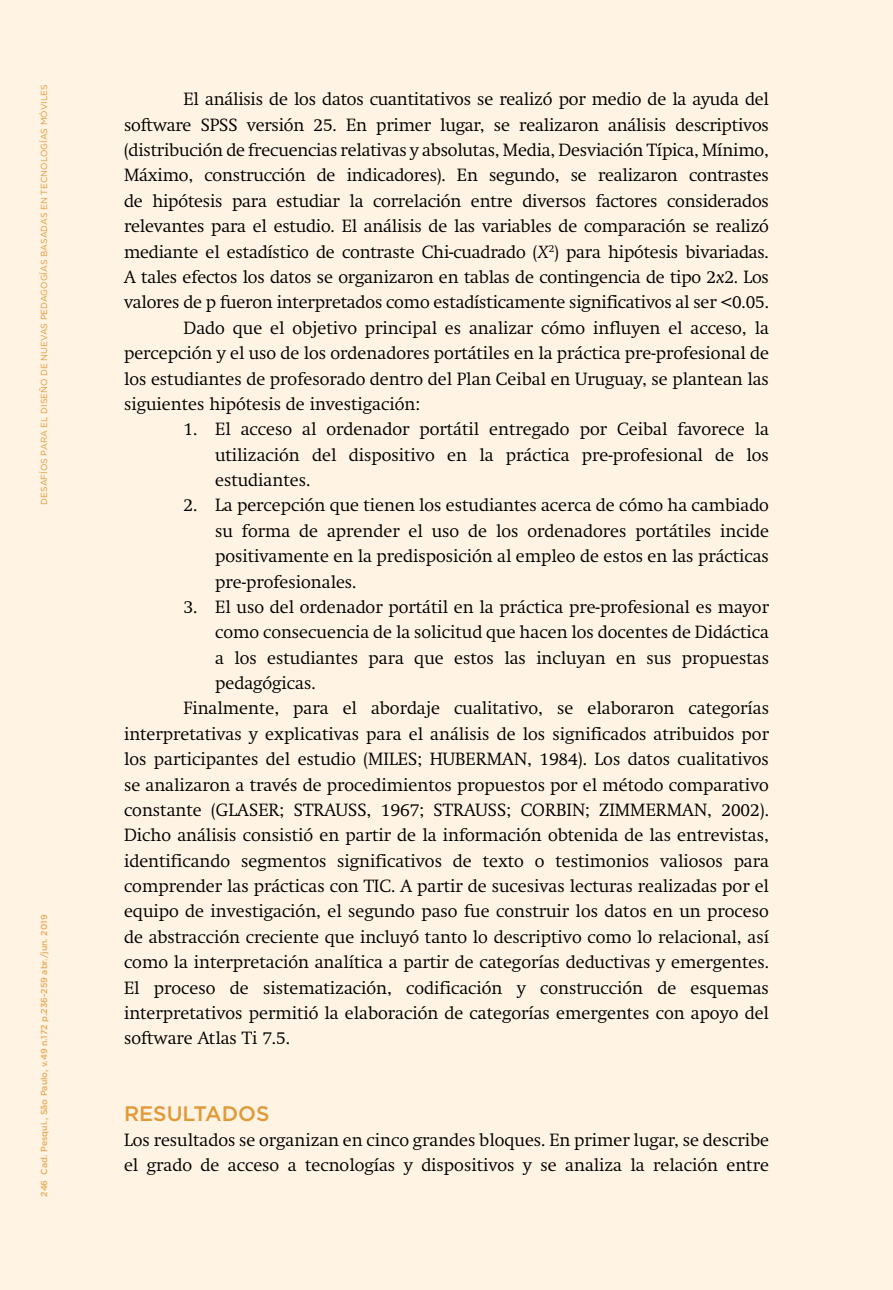
<style>
.page{position:relative;width:893px;height:1290px;background:#fff3e3}
.page>*{position:absolute;margin:0;border:0;box-sizing:border-box;transform-origin:0 0}
.t1{font:500 21px "Gotham HTF";color:#e1a13e}
.t2{font:300 17.5px/25.4px "Swift";color:#000;text-align:justify}
.t3{font:8.75px "Gotham HTF";color:#e1a13e}
.t4{font:500 8.75px "Gotham HTF";color:#e7b465}
.s1{font-style:italic}
.s2{font-weight:400;font-style:italic}
</style>
<div class="page">
<p class="t3" style="left:39px;top:505px;width:422px;rotate:-90deg">DESAFÍOS PARA EL DISEÑO DE NUEVAS PEDAGOGÍAS BASADAS EN TECNOLOGÍAS MÓVILES</p>
<p class="t4" style="left:39px;top:1196px;width:283px;rotate:-90deg">246 Cad. Pesqui., São Paulo, v.49 n.172 p.236-259 abr./jun. 2019</p>
<p class="t2" style="left:184px;top:87px;width:587px">El análisis de los datos cuantitativos se realizó por medio de la ayuda del</p>
<p class="t2" style="left:124px;top:112px;width:646px">software SPSS versión 25. En primer lugar, se realizaron análisis descriptivos</p>
<p class="t2" style="left:124px;top:137px;width:646px">(distribución de frecuencias relativas y absolutas, Media, Desviación Típica, Mínimo,</p>
<p class="t2" style="left:124px;top:163px;width:646px">Máximo, construcción de indicadores). En segundo, se realizaron contrastes</p>
<p class="t2" style="left:124px;top:188px;width:646px">de hipótesis para estudiar la correlación entre diversos factores considerados</p>
<p class="t2" style="left:124px;top:214px;width:646px">relevantes para el estudio. El análisis de las variables de comparación se realizó</p>
<p class="t2" style="left:124px;top:239px;width:646px">mediante el estadístico de contraste Chi-cuadrado (<span class="s1">X</span><sup>2</sup>) para hipótesis bivariadas.</p>
<p class="t2" style="left:124px;top:264px;width:646px">A tales efectos los datos se organizaron en tablas de contingencia de tipo 2<span class="s2">x</span>2. Los</p>
<p class="t2" style="left:124px;top:290px;width:646px">valores de p fueron interpretados como estadísticamente significativos al ser &lt;0.05.</p>
<p class="t2" style="left:184px;top:315px;width:587px">Dado que el objetivo principal es analizar cómo influyen el acceso, la</p>
<p class="t2" style="left:124px;top:340px;width:646px">percepción y el uso de los ordenadores portátiles en la práctica pre-profesional de</p>
<p class="t2" style="left:124px;top:366px;width:646px">los estudiantes de profesorado dentro del Plan Ceibal en Uruguay, se plantean las</p>
<p class="t2" style="left:124px;top:391px;width:298px">siguientes hipótesis de investigación:</p>
<p class="t2" style="left:215px;top:417px;width:555px;text-indent:-32px">1. El acceso al ordenador portátil entregado por Ceibal favorece la utilización del dispositivo en la práctica pre-profesional de los estudiantes.</p>
<p class="t2" style="left:215px;top:493px;width:555px;text-indent:-32px">2. La percepción que tienen los estudiantes acerca de cómo ha cambiado su forma de aprender el uso de los ordenadores portátiles incide positivamente en la predisposición al empleo de estos en las prácticas pre-profesionales.</p>
<p class="t2" style="left:184px;top:594px;width:587px">3. El uso del ordenador portátil en la práctica pre-profesional es mayor</p>
<p class="t2" style="left:215px;top:620px;width:555px">como consecuencia de la solicitud que hacen los docentes de Didáctica</p>
<p class="t2" style="left:215px;top:645px;width:555px">a los estudiantes para que estos las incluyan en sus propuestas</p>
<p class="t2" style="left:215px;top:670px;width:102px">pedagógicas.</p>
<p class="t2" style="left:184px;top:696px;width:587px">Finalmente, para el abordaje cualitativo, se elaboraron categorías</p>
<p class="t2" style="left:124px;top:721px;width:646px">interpretativas y explicativas para el análisis de los significados atribuidos por</p>
<p class="t2" style="left:124px;top:746px;width:646px">los participantes del estudio (MILES; HUBERMAN, 1984). Los datos cualitativos</p>
<p class="t2" style="left:124px;top:772px;width:646px">se analizaron a través de procedimientos propuestos por el método comparativo</p>
<p class="t2" style="left:124px;top:797px;width:646px">constante (GLASER; STRAUSS, 1967; STRAUSS; CORBIN; ZIMMERMAN, 2002).</p>
<p class="t2" style="left:124px;top:823px;width:646px">Dicho análisis consistió en partir de la información obtenida de las entrevistas,</p>
<p class="t2" style="left:124px;top:848px;width:646px">identificando segmentos significativos de texto o testimonios valiosos para</p>
<p class="t2" style="left:124px;top:873px;width:646px">comprender las prácticas con TIC. A partir de sucesivas lecturas realizadas por el</p>
<p class="t2" style="left:124px;top:899px;width:646px">equipo de investigación, el segundo paso fue construir los datos en un proceso</p>
<p class="t2" style="left:124px;top:924px;width:646px">de abstracción creciente que incluyó tanto lo descriptivo como lo relacional, así</p>
<p class="t2" style="left:124px;top:949px;width:646px">como la interpretación analítica a partir de categorías deductivas y emergentes.</p>
<p class="t2" style="left:124px;top:975px;width:646px">El proceso de sistematización, codificación y construcción de esquemas</p>
<p class="t2" style="left:124px;top:1000px;width:646px">interpretativos permitió la elaboración de categorías emergentes con apoyo del</p>
<p class="t2" style="left:124px;top:1026px;width:168px">software Atlas Ti 7.5.</p>
<p class="t1" style="left:124px;top:1101px;width:147px">RESULTADOS</p>
<p class="t2" style="left:124px;top:1127px;width:646px">Los resultados se organizan en cinco grandes bloques. En primer lugar, se describe el grado de acceso a tecnologías y dispositivos y se analiza la relación entre</p>
</div>
